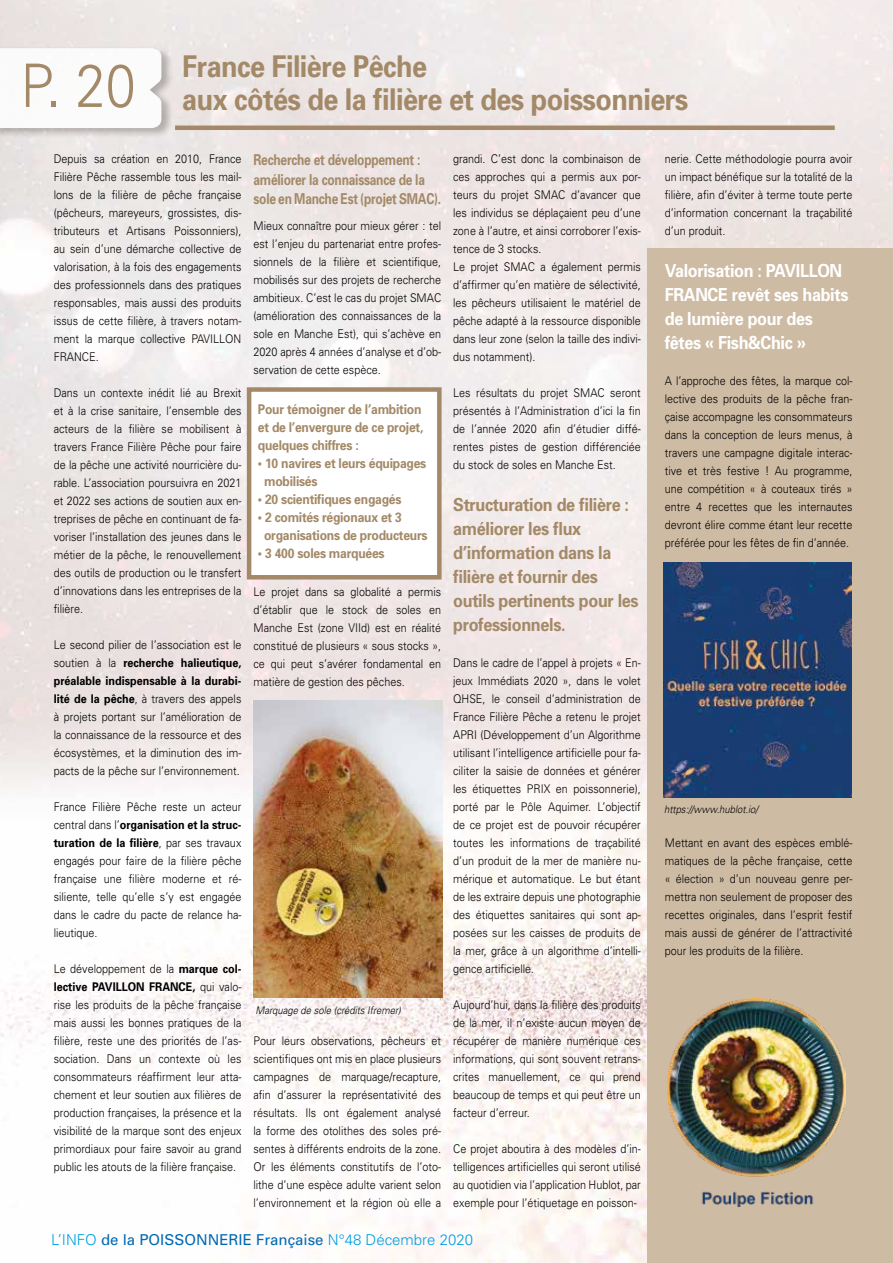
<style>
.page{position:relative;width:893px;height:1263px;background:#fff}
.page>*{position:absolute;margin:0;border:0;box-sizing:border-box;transform-origin:0 0}
.t1{font:300 60px "Univers";color:#a38967;scale:.9 1}
.t2{font:700 30px/33px "Univers";letter-spacing:-.02em;color:#a38967;scale:.9 1}
.t3{font:700 18px/24px "Univers";letter-spacing:-.02em;color:#a38967;scale:.9 1}
.t4{font:700 18px/24px "Univers";letter-spacing:-.02em;color:#fff;scale:.9 1}
.t5{font:700 15px/19.5px "Univers";letter-spacing:-.02em;color:#a38967;scale:.8 1}
.t6{font:15px "Univers";color:#0069b4}
.t7{font:700 13.5px/18px "Univers";letter-spacing:-.02em;color:#a38967;scale:.9 1}
.t8{font:300 12px/18px "Univers";color:#000;text-align:justify;scale:.9 1}
.t9{font:italic 300 10.5px "Univers";color:#000;scale:.9 1}
.s1{font-weight:700}
.s2{font-weight:300;color:#009fe3}
</style>
<div class="page">
<img style="left:0;top:0;width:893px;height:1263px">
<div style="left:247px;top:387px;width:195px;height:192px;background:#fff;border:4px solid #a38967"></div>
<div style="left:647px;top:248px;width:246px;height:1015px;background:#cebba4"></div>
<img style="left:253px;top:701px;width:189px;height:296px">
<img style="left:663px;top:562px;width:188px;height:236px">
<img style="left:667px;top:998px;width:178px;height:209px">
<hr style="left:175px;top:126px;width:660px;height:4px;background:#a38967">
<div style="left:0;top:46px;width:173px;height:93px;background:#000;opacity:.3"></div>
<svg style="left:0;top:48px;width:161px;height:80px"></svg>
<h1 class="t1" style="left:21px;top:50px;width:129px">P. 20</h1>
<h2 class="t2" style="left:182px;top:49px;width:564px">France Filière Pêche<br>aux côtés de la filière et des poissonniers</h2>
<p class="t8" style="left:54px;top:149px;width:210px">Depuis sa création en 2010, France Filière Pêche rassemble tous les mail&shy;lons de la filière de pêche française (pêcheurs, mareyeurs, grossistes, dis&shy;tributeurs et Artisans Poissonniers), au sein d’une démarche collective de valorisation, à la fois des engagements des professionnels dans des pratiques responsables, mais aussi des produits issus de cette filière, à travers notam&shy;ment la marque collective PAVILLON FRANCE.</p>
<p class="t8" style="left:54px;top:383px;width:210px">Dans un contexte inédit lié au Brexit et à la crise sanitaire, l’ensemble des acteurs de la filière se mobilisent à travers France Filière Pêche pour faire de la pêche une activité nourricière du&shy;rable. L’association poursuivra en 2021 et 2022 ses actions de soutien aux en&shy;treprises de pêche en continuant de fa&shy;voriser l’installation des jeunes dans le métier de la pêche, le renouvellement des outils de production ou le transfert d’innovations dans les entreprises de la filière.</p>
<p class="t8" style="left:54px;top:635px;width:210px">Le second pilier de l’association est le soutien à la <span class="s1">recherche halieutique, préalable indispensable à la durabi&shy;lité de la pêche</span>, à travers des appels à projets portant sur l’amélioration de la connaissance de la ressource et des écosystèmes, et la diminution des im&shy;pacts de la pêche sur l’environnement.</p>
<p class="t8" style="left:54px;top:797px;width:210px">France Filière Pêche reste un acteur central dans l’<span class="s1">organisation et la struc&shy;turation de la filière</span>, par ses travaux engagés pour faire de la filière pêche française une filière moderne et ré&shy;siliente, telle qu’elle s’y est engagée dans le cadre du pacte de relance ha&shy;lieutique.</p>
<p class="t8" style="left:54px;top:959px;width:210px">Le développement de la <span class="s1">marque col&shy;lective PAVILLON FRANCE,</span> qui valo&shy;rise les produits de la pêche française mais aussi les bonnes pratiques de la filière, reste une des priorités de l’as&shy;sociation. Dans un contexte où les consommateurs réaffirment leur atta&shy;chement et leur soutien aux filières de production françaises, la présence et la visibilité de la marque sont des enjeux primordiaux pour faire savoir au grand public les atouts de la filière française.</p>
<p class="t8" style="left:665px;top:149px;width:210px">nerie. Cette méthodologie pourra avoir un impact bénéfique sur la totalité de la filière, afin d’éviter à terme toute perte d’information concernant la traçabilité d’un produit.</p>
<h3 class="t4" style="left:665px;top:258px;width:206px">Valorisation : PAVILLON<br>FRANCE revêt ses habits de lumière pour des fêtes « Fish&amp;Chic »</h3>
<p class="t8" style="left:665px;top:371px;width:210px">A l’approche des fêtes, la marque col&shy;lective des produits de la pêche fran&shy;çaise accompagne les consommateurs dans la conception de leurs menus, à travers une campagne digitale interac&shy;tive et très festive ! Au programme, une compétition « à couteaux tirés » entre 4 recettes que les internautes devront élire comme étant leur recette préférée pour les fêtes de fin d’année.</p>
<p class="t8" style="left:453px;top:149px;width:210px;text-align:left">grandi. C’est donc la combinaison de ces approches qui a permis aux por&shy;teurs du projet SMAC d’avancer que les individus se déplaçaient peu d’une zone à l’autre, et ainsi corroborer l’exis&shy;tence de 3 stocks.<br>Le projet SMAC a également permis d’affirmer qu’en matière de sélectivité, les pêcheurs utilisaient le matériel de pêche adapté à la ressource disponible dans leur zone (selon la taille des indivi&shy;dus notamment).</p>
<p class="t8" style="left:453px;top:383px;width:210px">Les résultats du projet SMAC seront présentés à l’Administration d’ici la fin de l’année 2020 afin d’étudier diffé&shy;rentes pistes de gestion différenciée du stock de soles en Manche Est.</p>
<h3 class="t3" style="left:453px;top:492px;width:208px">Structuration de filière : améliorer les flux d’information dans la filière et fournir des outils pertinents pour les professionnels.</h3>
<p class="t8" style="left:453px;top:653px;width:210px">Dans le cadre de l’appel à projets « En&shy;jeux Immédiats 2020 », dans le volet QHSE, le conseil d’administration de France Filière Pêche a retenu le projet APRI (Développement d’un Algorithme utilisant l’intelligence artificielle pour fa&shy;ciliter la saisie de données et générer les étiquettes PRIX en poissonnerie), porté par le Pôle Aquimer. L’objectif de ce projet est de pouvoir récupérer toutes les informations de traçabilité d’un produit de la mer de manière nu&shy;mérique et automatique. Le but étant de les extraire depuis une photographie des étiquettes sanitaires qui sont ap&shy;posées sur les caisses de produits de la mer, grâce à un algorithme d’intelli&shy;gence artificielle.</p>
<p class="t8" style="left:453px;top:995px;width:210px">Aujourd’hui, dans la filière des produits de la mer, il n’existe aucun moyen de récupérer de manière numérique ces informations, qui sont souvent retrans&shy;crites manuellement, ce qui prend beaucoup de temps et qui peut être un facteur d’erreur.</p>
<p class="t8" style="left:453px;top:1139px;width:210px">Ce projet aboutira à des modèles d’in&shy;telligences artificielles qui seront utilisé au quotidien via l’application Hublot, par exemple pour l’étiquetage en poisson-</p>
<p class="t5" style="left:253px;top:150px;width:236px">Recherche et développement : améliorer la connaissance de la sole en Manche Est (projet SMAC).</p>
<p class="t8" style="left:253px;top:216px;width:210px">Mieux connaître pour mieux gérer : tel est l’enjeu du partenariat entre profes&shy;sionnels de la filière et scientifique, mobilisés sur des projets de recherche ambitieux. C’est le cas du projet SMAC (amélioration des connaissances de la sole en Manche Est), qui s’achève en 2020 après 4 années d’analyse et d’ob&shy;servation de cette espèce.</p>
<p class="t7" style="left:258px;top:400px;width:185px">Pour témoigner de l’ambition et de l’envergure de ce projet, quelques chiffres :</p>
<p class="t7" style="left:264px;top:454px;width:182px;text-indent:-6px">• 10 navires et leurs équipages mobilisés</p>
<p class="t7" style="left:258px;top:490px;width:161px">• 20 scientifiques engagés</p>
<p class="t7" style="left:264px;top:508px;width:183px;text-indent:-6px">• 2 comités régionaux et 3 organisations de producteurs</p>
<p class="t7" style="left:258px;top:544px;width:142px">• 3 400 soles marquées</p>
<p class="t8" style="left:253px;top:583px;width:210px">Le projet dans sa globalité a permis d’établir que le stock de soles en Manche Est (zone VIId) est en réalité constitué de plusieurs « sous stocks », ce qui peut s’avérer fondamental en matière de gestion des pêches.</p>
<p class="t9" style="left:664px;top:803px;width:106px">https://www.hublot.io/</p>
<p class="t8" style="left:665px;top:833px;width:210px">Mettant en avant des espèces emblé&shy;matiques de la pêche française, cette « élection » d’un nouveau genre per&shy;mettra non seulement de proposer des recettes originales, dans l’esprit festif mais aussi de générer de l’attractivité pour les produits de la filière.</p>
<p class="t9" style="left:255px;top:1004px;width:163px">Marquage de sole (crédits Ifremer)</p>
<p class="t8" style="left:253px;top:1031px;width:210px">Pour leurs observations, pêcheurs et scientifiques ont mis en place plusieurs campagnes de marquage/recapture, afin d’assurer la représentativité des résultats. Ils ont également analysé la forme des otolithes des soles pré&shy;sentes à différents endroits de la zone.<br>Or les éléments constitutifs de l’oto&shy;lithe d’une espèce adulte varient selon l’environnement et la région où elle a</p>
<p class="t6" style="left:51px;top:1231px;width:424px"><span class="s2">L’INFO</span> de la POISSONNERIE Française <span class="s2">N°48 Décembre 2020</span></p>
</div>
